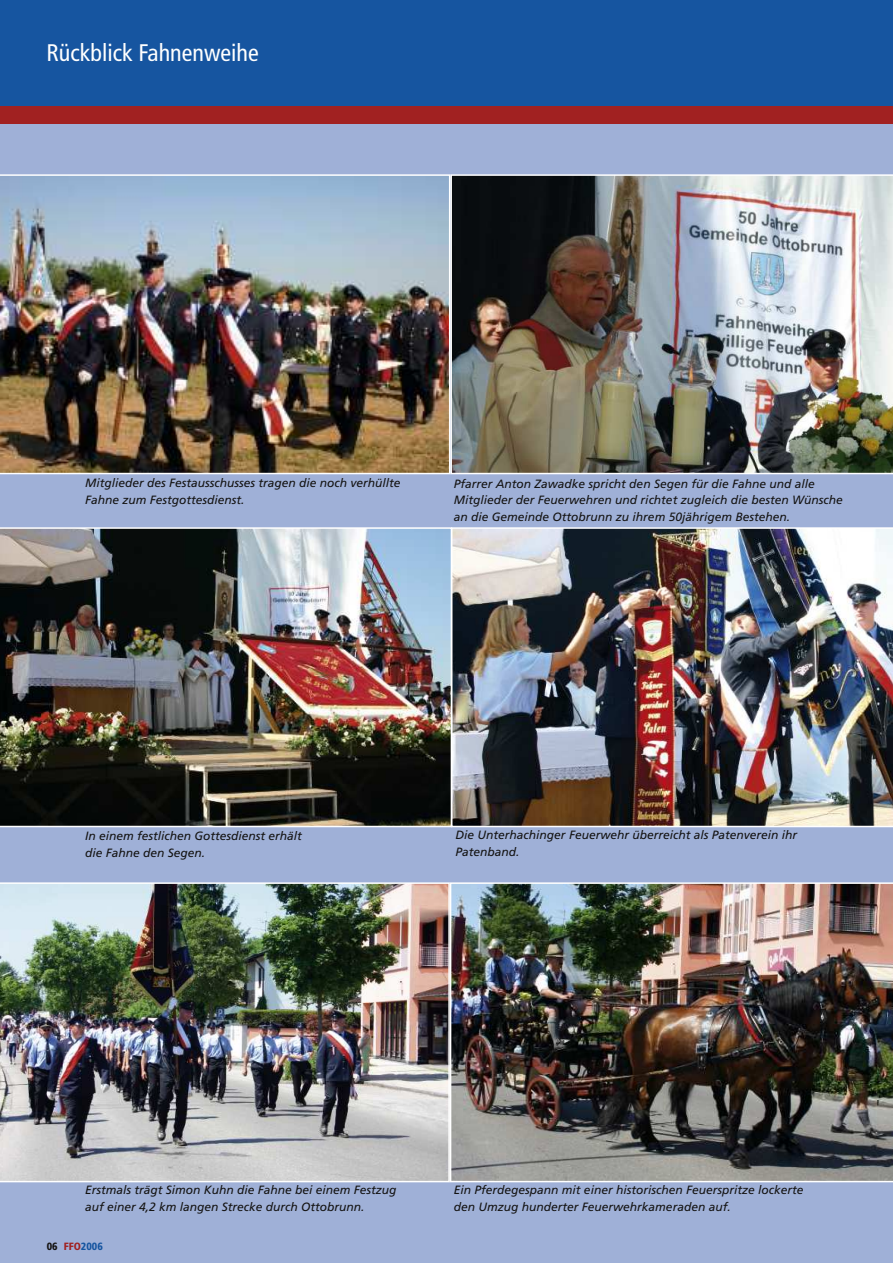
<style>
.page{position:relative;width:893px;height:1263px;background:#fff}
.page>*{position:absolute;margin:0;border:0;box-sizing:border-box;transform-origin:0 0}
.t1{font:condensed 24px "Frutiger";color:#fff}
.t2{font:italic 12px/16.5px "Frutiger";color:#141312}
.t3{font:900 condensed 10.5px "Frutiger";color:#1655a0}
.s1{color:#141312}
.s2{color:#a12121}
</style>
<div class="page">
<div style="left:0;top:893px;width:893px;height:370px;background:#9fb0d7"></div>
<div style="left:0;top:68px;width:893px;height:889px;background:#9fb0d7"></div>
<div style="left:0;top:0;width:893px;height:106px;background:#1655a0"></div>
<div style="left:0;top:106px;width:893px;height:17px;background:#a12121"></div>
<img style="left:0;top:174px;width:450px;height:300px">
<img style="left:450px;top:174px;width:443px;height:300px">
<img style="left:0;top:882px;width:450px;height:300px">
<img style="left:450px;top:882px;width:443px;height:300px">
<img style="left:0;top:527px;width:451px;height:300px">
<img style="left:451px;top:527px;width:442px;height:300px">
<h1 class="t1" style="left:46px;top:42px;width:214px">Rückblick Fahnenweihe</h1>
<p class="t2" style="left:85px;top:475px;width:317px">Mitglieder des Festausschusses tragen die noch verhüllte<br>Fahne zum Festgottesdienst.</p>
<p class="t2" style="left:454px;top:476px;width:390px">Pfarrer Anton Zawadke spricht den Segen für die Fahne und alle<br>Mitglieder der Feuerwehren und richtet zugleich die besten Wünsche an die Gemeinde Ottobrunn zu ihrem 50jährigem Bestehen.</p>
<p class="t2" style="left:85px;top:828px;width:218px">In einem festlichen Gottesdienst erhält die Fahne den Segen.</p>
<p class="t2" style="left:456px;top:827px;width:343px">Die Unterhachinger Feuerwehr überreicht als Patenverein ihr<br>Patenband.</p>
<p class="t2" style="left:85px;top:1182px;width:313px">Erstmals trägt Simon Kuhn die Fahne bei einem Festzug auf einer 4,2 km langen Strecke durch Ottobrunn.</p>
<p class="t2" style="left:454px;top:1182px;width:351px">Ein Pferdegespann mit einer historischen Feuerspritze lockerte den Umzug hunderter Feuerwehrkameraden auf.</p>
<p class="t3" style="left:47px;top:1240px;width:58px"><span class="s1">06</span> <span class="s2">FFO</span>2006</p>
</div>
